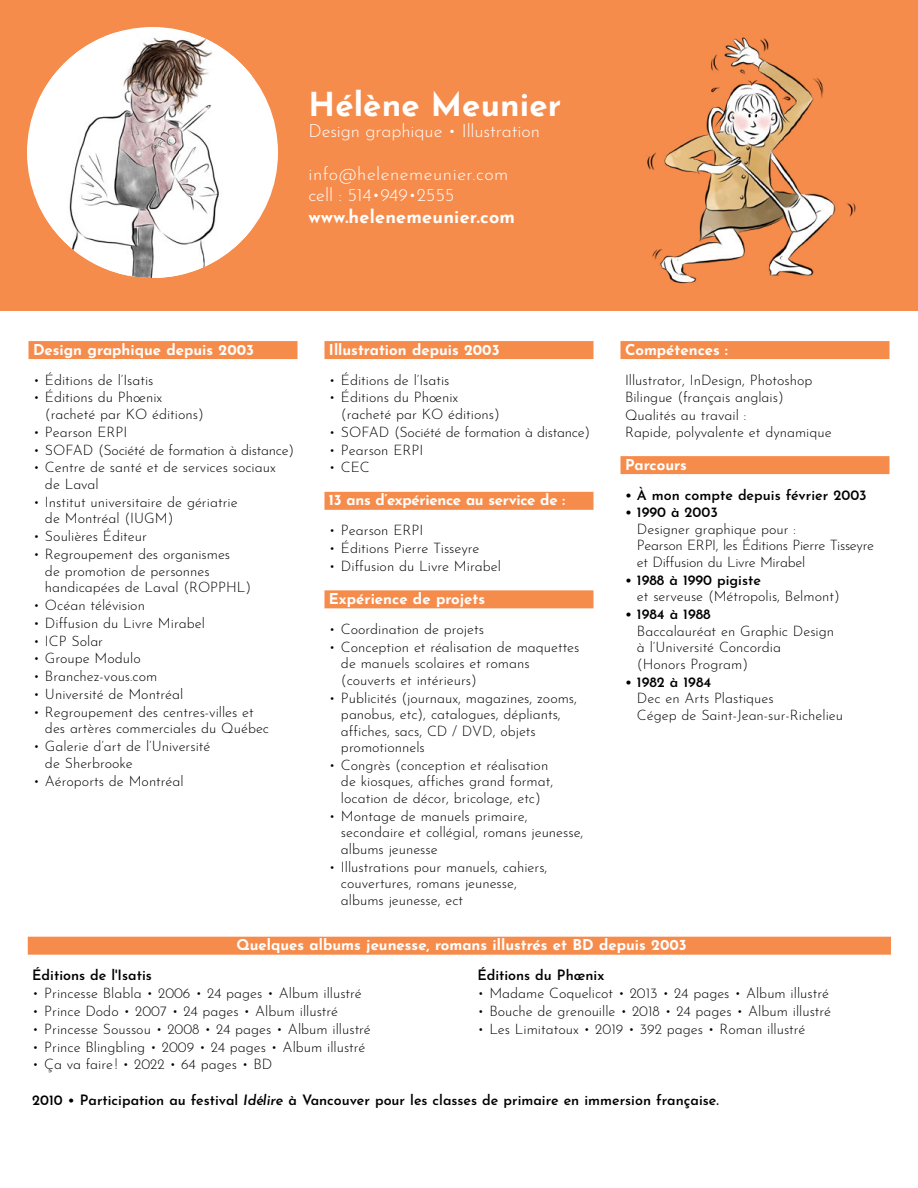
<style>
.page{position:relative;width:918px;height:1188px;background:#fff}
.page>*{position:absolute;margin:0;border:0;box-sizing:border-box;transform-origin:0 0}
.t1{font:700 33px "Josefin Sans";letter-spacing:.005em;color:#fff}
.t2{font:300 18px/21.6px "Josefin Sans";letter-spacing:.03em;color:#fff}
.t3{font:300 18px "Josefin Sans";color:#fff}
.t4{font:700 18px "Josefin Sans";letter-spacing:.015em;color:#fff}
.Titres_sections{font:700 15px "Josefin Sans";color:#fff}
.Titres_sections-2{font:700 15px "Josefin Sans";letter-spacing:-.02em;color:#fff}
.Points_énumérés{font:300 14.25px/16.5px "Josefin Sans";color:#000}
.Points_énumérés-2{font:300 14.25px/16.5px "Josefin Sans";letter-spacing:-.02em;color:#000}
.Points_énumérés-3{font:600 14.25px "Josefin Sans";color:#000}
.s1{font-weight:600}
.s2{font-style:italic}
</style>
<div class="page">
<div style="left:28px;top:341px;width:269px;height:18px;background:#f68c4c"></div>
<div style="left:324px;top:341px;width:269px;height:18px;background:#f68c4c"></div>
<div style="left:324px;top:492px;width:269px;height:18px;background:#f68c4c"></div>
<div style="left:324px;top:590px;width:269px;height:18px;background:#f68c4c"></div>
<div style="left:621px;top:341px;width:268px;height:18px;background:#f68c4c"></div>
<div style="left:621px;top:456px;width:268px;height:18px;background:#f68c4c"></div>
<div style="left:0;top:0;width:918px;height:310px;background:#f68c4c"></div>
<div style="left:27px;top:27px;width:251px;height:251px;background:#fff;border-radius:50%"></div>
<img style="left:37px;top:32px;width:215px;height:246px">
<img style="left:647px;top:37px;width:209px;height:247px">
<div style="left:28px;top:937px;width:863px;height:18px;background:#f68c4c"></div>
<p class="t1" style="left:309px;top:75px;width:254px">Hélène Meunier</p>
<p class="t3" style="left:309px;top:117px;width:233px">Design graphique • Illustration</p>
<p class="t2" style="left:309px;top:161px;width:201px">info@helenemeunier.com cell : 514•949•2555</p>
<p class="t4" style="left:309px;top:201px;width:208px">www.helenemeunier.com</p>
<p class="Titres_sections" style="left:33px;top:336px;width:223px">Design graphique depuis 2003</p>
<p class="Points_énumérés" style="left:33px;top:370px;width:122px">• Éditions de l’Isatis</p>
<p class="Points_énumérés" style="left:45px;top:388px;width:160px;text-indent:-12px">• Éditions du Phoenix (racheté par KO éditions)</p>
<p class="Points_énumérés" style="left:33px;top:422px;width:96px">• Pearson ERPI</p>
<p class="Points_énumérés-2" style="left:33px;top:440px;width:263px">• SOFAD (Société de formation à distance)</p>
<p class="Points_énumérés" style="left:45px;top:458px;width:232px;text-indent:-12px">• Centre de santé et de services sociaux de Laval</p>
<p class="Points_énumérés" style="left:45px;top:492px;width:194px;text-indent:-12px">• Institut universitaire de gériatrie de Montréal (IUGM)</p>
<p class="Points_énumérés" style="left:33px;top:527px;width:115px">• Soulières Éditeur</p>
<p class="Points_énumérés" style="left:45px;top:544px;width:208px;text-indent:-12px">• Regroupement des organismes<br>de promotion de personnes handicapées de Laval (ROPPHL)</p>
<p class="Points_énumérés" style="left:33px;top:595px;width:114px">• Océan télévision</p>
<p class="Points_énumérés" style="left:33px;top:613px;width:173px">• Diffusion du Livre Mirabel</p>
<p class="Points_énumérés" style="left:33px;top:631px;width:72px">• ICP Solar</p>
<p class="Points_énumérés" style="left:33px;top:649px;width:109px">• Groupe Modulo</p>
<p class="Points_énumérés" style="left:33px;top:667px;width:126px">• Branchez-vous.com</p>
<p class="Points_énumérés" style="left:33px;top:685px;width:152px">• Université de Montréal</p>
<p class="Points_énumérés" style="left:45px;top:702px;width:226px;text-indent:-12px">• Regroupement des centres-villes et des artères commerciales du Québec</p>
<p class="Points_énumérés" style="left:45px;top:737px;width:167px;text-indent:-12px">• Galerie d’art de l’Université de Sherbrooke</p>
<p class="Points_énumérés" style="left:33px;top:771px;width:152px">• Aéroports de Montréal</p>
<p class="Titres_sections" style="left:329px;top:336px;width:172px">Illustration depuis 2003</p>
<p class="Points_énumérés" style="left:329px;top:370px;width:122px">• Éditions de l’Isatis</p>
<p class="Points_énumérés" style="left:341px;top:388px;width:160px;text-indent:-12px">• Éditions du Phoenix (racheté par KO éditions)</p>
<p class="Points_énumérés-2" style="left:329px;top:422px;width:263px">• SOFAD (Société de formation à distance)</p>
<p class="Points_énumérés" style="left:329px;top:440px;width:96px">• Pearson ERPI</p>
<p class="Points_énumérés" style="left:329px;top:458px;width:42px">• CEC</p>
<p class="Titres_sections-2" style="left:329px;top:487px;width:238px">13 ans d’expérience au service de :</p>
<p class="Points_énumérés" style="left:329px;top:521px;width:96px">• Pearson ERPI</p>
<p class="Points_énumérés" style="left:329px;top:539px;width:152px">• Éditions Pierre Tisseyre</p>
<p class="Points_énumérés" style="left:329px;top:556px;width:173px">• Diffusion du Livre Mirabel</p>
<p class="Titres_sections" style="left:329px;top:585px;width:158px">Expérience de projets</p>
<p class="Points_énumérés" style="left:329px;top:619px;width:156px">• Coordination de projets</p>
<p class="Points_énumérés" style="left:341px;top:637px;width:240px;text-indent:-12px">• Conception et réalisation de maquettes de manuels scolaires et romans (couverts et intérieurs)</p>
<p class="Points_énumérés" style="left:341px;top:688px;width:238px;text-indent:-12px">• Publicités (journaux, magazines, zooms, panobus, etc), catalogues, dépliants, affiches, sacs, CD / DVD, objets promotionnels</p>
<p class="Points_énumérés" style="left:341px;top:755px;width:214px;text-indent:-12px">• Congrès (conception et réalisation de kiosques, affiches grand format, location de décor, bricolage, etc)</p>
<p class="Points_énumérés" style="left:341px;top:806px;width:244px;text-indent:-12px">• Montage de manuels primaire, secondaire et collégial, romans jeunesse, albums jeunesse</p>
<p class="Points_énumérés" style="left:341px;top:857px;width:208px;text-indent:-12px">• Illustrations pour manuels, cahiers, couvertures, romans jeunesse, albums jeunesse, ect</p>
<p class="Titres_sections" style="left:625px;top:336px;width:104px">Compétences :</p>
<p class="Points_énumérés" style="left:625px;top:370px;width:189px">Illustrator, InDesign, Photoshop</p>
<p class="Points_énumérés" style="left:625px;top:388px;width:160px">Bilingue (français anglais)</p>
<p class="Points_énumérés" style="left:625px;top:406px;width:208px">Qualités au travail :<br>Rapide, polyvalente et dynamique</p>
<p class="Titres_sections" style="left:625px;top:451px;width:63px">Parcours</p>
<p class="Points_énumérés-3" style="left:625px;top:482px;width:243px">• À mon compte depuis février 2003</p>
<p class="Points_énumérés-2" style="left:637px;top:503px;width:239px;text-indent:-12px"><span class="s1">• 1990 à 2003<br></span>Designer graphique pour :<br>Pearson ERPI, les Éditions Pierre Tisseyre et Diffusion du Livre Mirabel</p>
<p class="Points_énumérés" style="left:637px;top:570px;width:204px;text-indent:-12px"><span class="s1">• 1988 à 1990 pigiste<br></span>et serveuse (Métropolis, Belmont)</p>
<p class="Points_énumérés" style="left:637px;top:605px;width:199px;text-indent:-12px"><span class="s1">• 1984 à 1988<br></span>Baccalauréat en Graphic Design à l’Université Concordia<br>(Honors Program)</p>
<p class="Points_énumérés" style="left:637px;top:672px;width:208px;text-indent:-12px"><span class="s1">• 1982 à 1984<br></span>Dec en Arts Plastiques<br>Cégep de Saint-Jean-sur-Richelieu</p>
<p class="Titres_sections" style="left:236px;top:932px;width:452px">Quelques albums jeunesse, romans illustrés et BD depuis 2003</p>
<p class="Points_énumérés-3" style="left:32px;top:963px;width:121px">Éditions de l'Isatis</p>
<p class="Points_énumérés" style="left:32px;top:983px;width:331px">• Princesse Blabla • 2006 • 24 pages • Album illustré</p>
<p class="Points_énumérés" style="left:32px;top:1001px;width:307px">• Prince Dodo • 2007 • 24 pages • Album illustré</p>
<p class="Points_énumérés" style="left:32px;top:1019px;width:340px">• Princesse Soussou • 2008 • 24 pages • Album illustré</p>
<p class="Points_énumérés" style="left:32px;top:1037px;width:335px">• Prince Blingbling • 2009 • 24 pages • Album illustré</p>
<p class="Points_énumérés" style="left:32px;top:1055px;width:242px">• Ça va faire ! • 2022 • 64 pages • BD</p>
<p class="Points_énumérés-3" style="left:477px;top:963px;width:128px">Éditions du Phœnix</p>
<p class="Points_énumérés" style="left:477px;top:983px;width:353px">• Madame Coquelicot • 2013 • 24 pages • Album illustré</p>
<p class="Points_énumérés" style="left:477px;top:1001px;width:355px">• Bouche de grenouille • 2018 • 24 pages • Album illustré</p>
<p class="Points_énumérés" style="left:477px;top:1019px;width:330px">• Les Limitatoux • 2019 • 392 pages • Roman illustré</p>
<p class="Points_énumérés-3" style="left:32px;top:1088px;width:688px">2010 • Participation au festival <span class="s2">Idélire</span> à Vancouver pour les classes de primaire en immersion française.</p>
</div>
